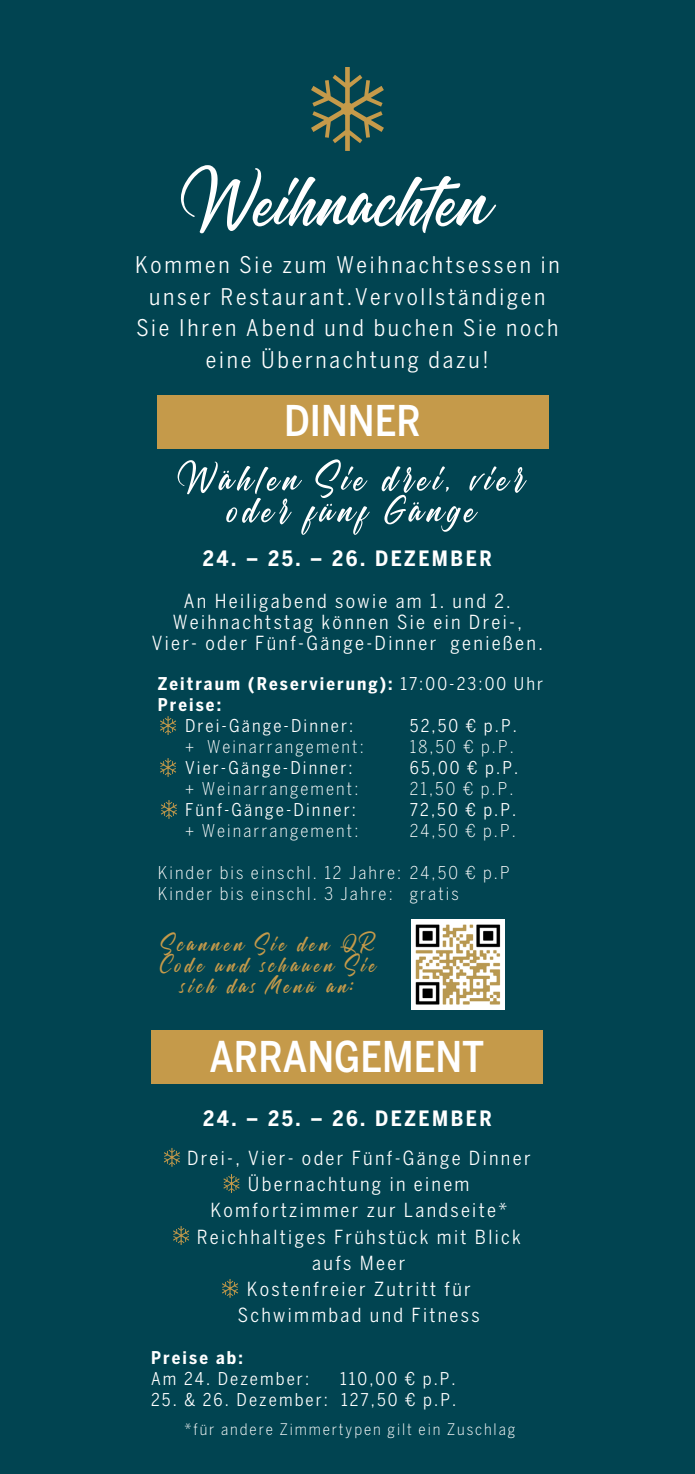
<style>
.page{position:relative;width:695px;height:1474px;background:#fff}
.page>*{position:absolute;margin:0;border:0;box-sizing:border-box;transform-origin:0 0}
.t1{font:105px "Carrington Demo";letter-spacing:.005em;color:#fff}
.t2{font:52.5px "Carrington Demo";letter-spacing:.1em;color:#fff}
.t3{font:500 condensed 42px "Benton Sans";color:#fff}
.t4{font:31.5px "Carrington Demo";letter-spacing:.12em;color:#c59a4a}
.t5{font:condensed 22.75px/31.5px "Benton Sans";letter-spacing:.12em;color:#fff;text-align:center}
.t6{font:700 condensed 21px "Benton Sans";letter-spacing:.12em;color:#fff}
.t7{font:condensed 19.25px/26.2px "Benton Sans";letter-spacing:.12em;color:#fff;text-align:center}
.t8{font:300 condensed 17.5px/21px "Benton Sans";letter-spacing:.12em;color:#fff}
.t9{font:condensed 17.5px "Benton Sans";letter-spacing:.12em;color:#fff}
.t10{font:700 condensed 17.5px "Benton Sans";letter-spacing:.12em;color:#fff}
.t11{font:300 condensed 15.75px "Benton Sans";letter-spacing:.12em;color:#fff}
.s1{font-weight:400}
</style>
<div class="page">
<div style="left:0;top:0;width:694px;height:1473px;background:#014451"></div>
<svg style="left:311px;top:67px;width:73px;height:84px"></svg>
<div style="left:157px;top:395px;width:391px;height:53px;background:#c59a4a"></div>
<svg style="left:160px;top:716px;width:16px;height:19px"></svg>
<div style="left:151px;top:1030px;width:391px;height:54px;background:#c59a4a"></div>
<svg style="left:160px;top:758px;width:16px;height:19px"></svg>
<svg style="left:161px;top:800px;width:16px;height:19px"></svg>
<svg style="left:164px;top:1148px;width:16px;height:18px"></svg>
<svg style="left:223px;top:1174px;width:16px;height:18px"></svg>
<svg style="left:173px;top:1226px;width:16px;height:18px"></svg>
<svg style="left:222px;top:1279px;width:16px;height:18px"></svg>
<img style="left:411px;top:919px;width:93px;height:90px">
<p class="t1" style="left:180px;top:151px;width:308px">Weihnachten</p>
<p class="t5" style="left:135px;top:249px;width:426px">Kommen Sie zum Weihnachtsessen in unser Restaurant.Vervollständigen<br>Sie Ihren Abend und buchen Sie noch eine Übernachtung dazu!</p>
<p class="t3" style="left:284px;top:396px;width:138px">DINNER</p>
<p class="t2" style="left:177px;top:453px;width:347px">Wählen Sie drei, vier</p>
<p class="t2" style="left:226px;top:484px;width:249px">oder fünf Gänge</p>
<p class="t6" style="left:203px;top:546px;width:290px">24. – 25. – 26. DEZEMBER</p>
<p class="t7" style="left:152px;top:590px;width:392px;line-height:21px">An Heiligabend sowie am 1. und 2.<br>Weihnachtstag können Sie ein Drei-,<br>Vier- oder Fünf-Gänge-Dinner genießen.</p>
<p class="t10" style="left:158px;top:673px;width:387px">Zeitraum (Reservierung): <span class="s1">17:00-23:00 Uhr</span></p>
<p class="t10" style="left:158px;top:694px;width:65px">Preise:</p>
<p class="t9" style="left:185px;top:715px;width:170px">Drei-Gänge-Dinner:</p>
<p class="t9" style="left:410px;top:715px;width:108px">52,50 € p.P.</p>
<p class="t8" style="left:185px;top:736px;width:180px">+ Weinarrangement:</p>
<p class="t8" style="left:410px;top:736px;width:105px">18,50 € p.P.</p>
<p class="t9" style="left:185px;top:757px;width:169px">Vier-Gänge-Dinner:</p>
<p class="t9" style="left:410px;top:757px;width:110px">65,00 € p.P.</p>
<p class="t8" style="left:185px;top:778px;width:175px">+ Weinarrangement:</p>
<p class="t8" style="left:410px;top:778px;width:105px">21,50 € p.P.</p>
<p class="t9" style="left:185px;top:799px;width:172px">Fünf-Gänge-Dinner:</p>
<p class="t9" style="left:410px;top:799px;width:108px">72,50 € p.P.</p>
<p class="t8" style="left:185px;top:820px;width:175px">+ Weinarrangement:</p>
<p class="t8" style="left:410px;top:820px;width:107px">24,50 € p.P.</p>
<p class="t8" style="left:158px;top:862px;width:353px">Kinder bis einschl. 12 Jahre: 24,50 € p.P<br>Kinder bis einschl. 3 Jahre: gratis</p>
<p class="t4" style="left:161px;top:928px;width:214px">Scannen Sie den QR</p>
<p class="t4" style="left:159px;top:949px;width:217px">Code und schauen Sie</p>
<p class="t4" style="left:180px;top:970px;width:176px">sich das Menü an:</p>
<p class="t3" style="left:209px;top:1032px;width:276px">ARRANGEMENT</p>
<p class="t6" style="left:203px;top:1105px;width:290px">24. – 25. – 26. DEZEMBER</p>
<p class="t7" style="left:187px;top:1144px;width:345px">Drei-, Vier- oder Fünf-Gänge Dinner</p>
<p class="t7" style="left:210px;top:1170px;width:298px">Übernachtung in einem<br>Komfortzimmer zur Landseite*</p>
<p class="t7" style="left:197px;top:1223px;width:325px">Reichhaltiges Frühstück mit Blick aufs Meer</p>
<p class="t7" style="left:238px;top:1275px;width:243px">Kostenfreier Zutritt für<br>Schwimmbad und Fitness</p>
<p class="t10" style="left:151px;top:1347px;width:93px">Preise ab:</p>
<p class="t9" style="left:151px;top:1368px;width:159px">Am 24. Dezember:</p>
<p class="t9" style="left:340px;top:1368px;width:117px">110,00 € p.P.</p>
<p class="t9" style="left:151px;top:1389px;width:306px">25. &amp; 26. Dezember: 127,50 € p.P.</p>
<p class="t11" style="left:184px;top:1419px;width:332px">*für andere Zimmertypen gilt ein Zuschlag</p>
</div>
